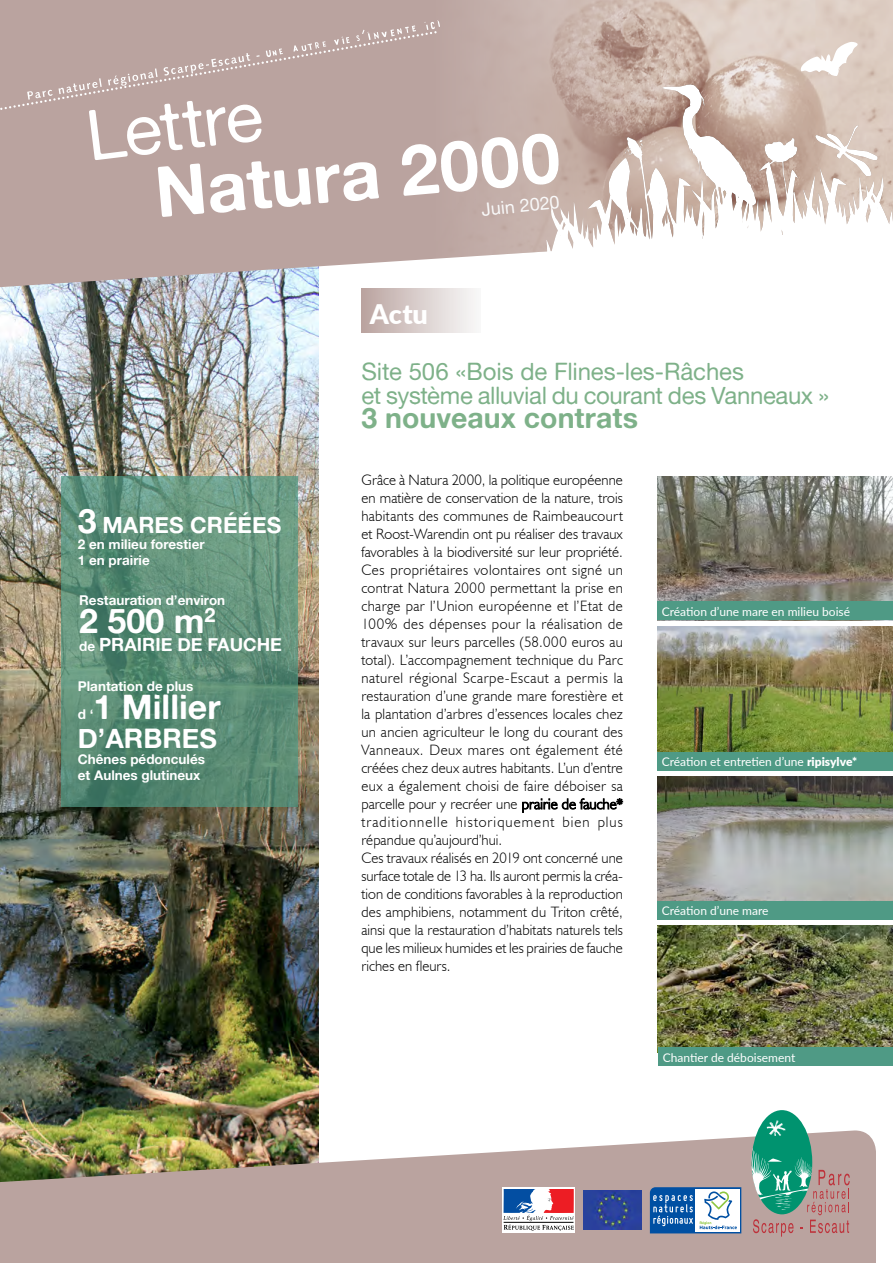
<style>
.page{position:relative;width:893px;height:1263px;background:#fff}
.page>*{position:absolute;margin:0;border:0;box-sizing:border-box;transform-origin:0 0}
.t1{font:34.05px "Alte Haas Grotesk Bold";color:#fff}
.Txt_standard{font:28.5px "Alte Haas Grotesk Bold";color:#7eb189}
.t2{font:27px "Alte Haas Grotesk Bold";color:#fff}
.Txt_standard-2{font:900 27px "Lato";color:#fff}
.Txt_standard-3{font:24px "Alte Haas Grotesk";letter-spacing:-.015em;color:#7eb189}
.t3{font:22.5px "Alte Haas Grotesk Bold";color:#fff}
.t4{font:18.15px "Alte Haas Grotesk Bold";color:#fff}
.t5{font:18px "Alte Haas Grotesk";color:#f9f9f9}
.Txt_standard-4{font:300 15px/18px "Humanist 521 BT";letter-spacing:.005em;color:#000;text-align:justify}
.t6{font:13.5px "Alte Haas Grotesk Bold";color:#fff}
.t7{font:12px "Lato";color:#fff}
.s1{font-size:34.05px}
.s2{font-size:13.5px}
.s3{font-weight:900}
</style>
<div class="page">
<img style="left:658px;top:925px;width:235px;height:127px">
<img style="left:0;top:289px;width:319px;height:841px">
<svg style="left:0;top:1130px;width:876px;height:133px;background:#b9a79c"></svg>
<img style="left:658px;top:477px;width:235px;height:125px">
<img style="left:658px;top:776px;width:235px;height:125px">
<img style="left:658px;top:627px;width:235px;height:125px">
<svg style="left:0;top:0;width:893px;height:289px;fill:#baa39f"></svg>
<img style="left:431px;top:0;width:219px;height:287px">
<svg style="left:522px;top:798px;width:101px;height:15px"></svg>
<div style="left:502px;top:1187px;width:73px;height:45px;background:#fff"></div>
<svg style="left:503px;top:1189px;width:71px;height:42px"></svg>
<svg style="left:801px;top:42px;width:57px;height:34px"></svg>
<div style="left:752px;top:1110px;width:60px;height:104px;background:#00936f;border-radius:50%"></div>
<svg style="left:767px;top:1120px;width:18px;height:16px"></svg>
<svg style="left:752px;top:1148px;width:98px;height:88px"></svg>
<svg style="left:61px;top:477px;width:237px;height:330px;background:#5c8e77"></svg>
<div style="left:658px;top:602px;width:235px;height:18px;background:#4f9a85"></div>
<div style="left:658px;top:752px;width:235px;height:18px;background:#4f9a85"></div>
<div style="left:658px;top:901px;width:235px;height:19px;background:#4f9a85"></div>
<div style="left:659px;top:1048px;width:234px;height:18px;background:#4f9a85"></div>
<div style="left:361px;top:289px;width:119px;height:44px;background:linear-gradient(to right,#bba4a0,#fafafa)"></div>
<svg style="left:650px;top:1187px;width:91px;height:46px"></svg>
<img style="left:583px;top:1190px;width:58px;height:39px">
<p class="t3" style="left:78px;top:511px;width:205px"><span class="s1">3</span> MARES CRÉÉES</p>
<p class="t6" style="left:78px;top:536px;width:128px">2 en milieu forestier</p>
<p class="t6" style="left:78px;top:552px;width:73px">1 en prairie</p>
<p class="t6" style="left:79px;top:592px;width:148px">Restauration d’environ</p>
<p class="t1" style="left:79px;top:600px;width:138px">2 500 m<sup>2</sup></p>
<p class="t4" style="left:79px;top:633px;width:204px"><span class="s2">de</span> PRAIRIE DE FAUCHE</p>
<p class="t6" style="left:78px;top:678px;width:117px">Plantation de plus</p>
<p class="t6" style="left:78px;top:706px;width:17px">d ‘</p>
<p class="t1" style="left:94px;top:686px;width:129px">1 Millier</p>
<p class="t2" style="left:78px;top:721px;width:141px">D’ARBRES</p>
<p class="t6" style="left:78px;top:751px;width:129px">Chênes pédonculés</p>
<p class="t6" style="left:78px;top:767px;width:124px">et Aulnes glutineux</p>
<p class="Txt_standard-2" style="left:370px;top:294px;width:59px">Actu</p>
<p class="t5" style="left:480px;top:199px;width:80px;rotate:-6deg">Juin 2020</p>
<p class="Txt_standard-3" style="left:361px;top:357px;width:384px">Site 506 «Bois de Flines-les-Râches</p>
<p class="Txt_standard-3" style="left:361px;top:381px;width:469px">et système alluvial du courant des Vanneaux »</p>
<p class="Txt_standard" style="left:361px;top:400px;width:278px">3 nouveaux contrats</p>
<p class="Txt_standard-4" style="left:361px;top:471px;width:263px">Grâce à Natura 2000, la politique européenne en matière de conservation de la nature, trois habitants des communes de Raimbeaucourt et Roost-Warendin ont pu réaliser des travaux favorables à la biodiversité sur leur propriété.<br>Ces propriétaires volontaires ont signé un contrat Natura 2000 permettant la prise en charge par l’Union européenne et l’Etat de 100% des dépenses pour la réalisation de travaux sur leurs parcelles (58.000 euros au total). L’accompagnement technique du Parc naturel régional Scarpe-Escaut a permis la restauration d’une grande mare forestière et la plantation d’arbres d’essences locales chez un ancien agriculteur le long du courant des Vanneaux. Deux mares ont également été créées chez deux autres habitants. L’un d’entre eux a également choisi de faire déboiser sa parcelle pour y recréer une prairie de fauche* traditionnelle historiquement bien plus répandue qu’aujourd’hui.</p>
<p class="Txt_standard-4" style="left:361px;top:849px;width:263px">Ces travaux réalisés en 2019 ont concerné une surface totale de 13 ha. Ils auront permis la créa&shy;tion de conditions favorables à la reproduction des amphibiens, notamment du Triton crêté, ainsi que la restauration d’habitats naturels tels que les milieux humides et les prairies de fauche riches en fleurs.</p>
<p class="t7" style="left:662px;top:603px;width:190px">Création d’une mare en milieu boisé</p>
<p class="t7" style="left:662px;top:753px;width:197px">Création et entretien d’une <span class="s3">ripisylve*</span></p>
<p class="t7" style="left:662px;top:902px;width:108px">Création d’une mare</p>
<p class="t7" style="left:663px;top:1049px;width:134px">Chantier de déboisement</p>
</div>
